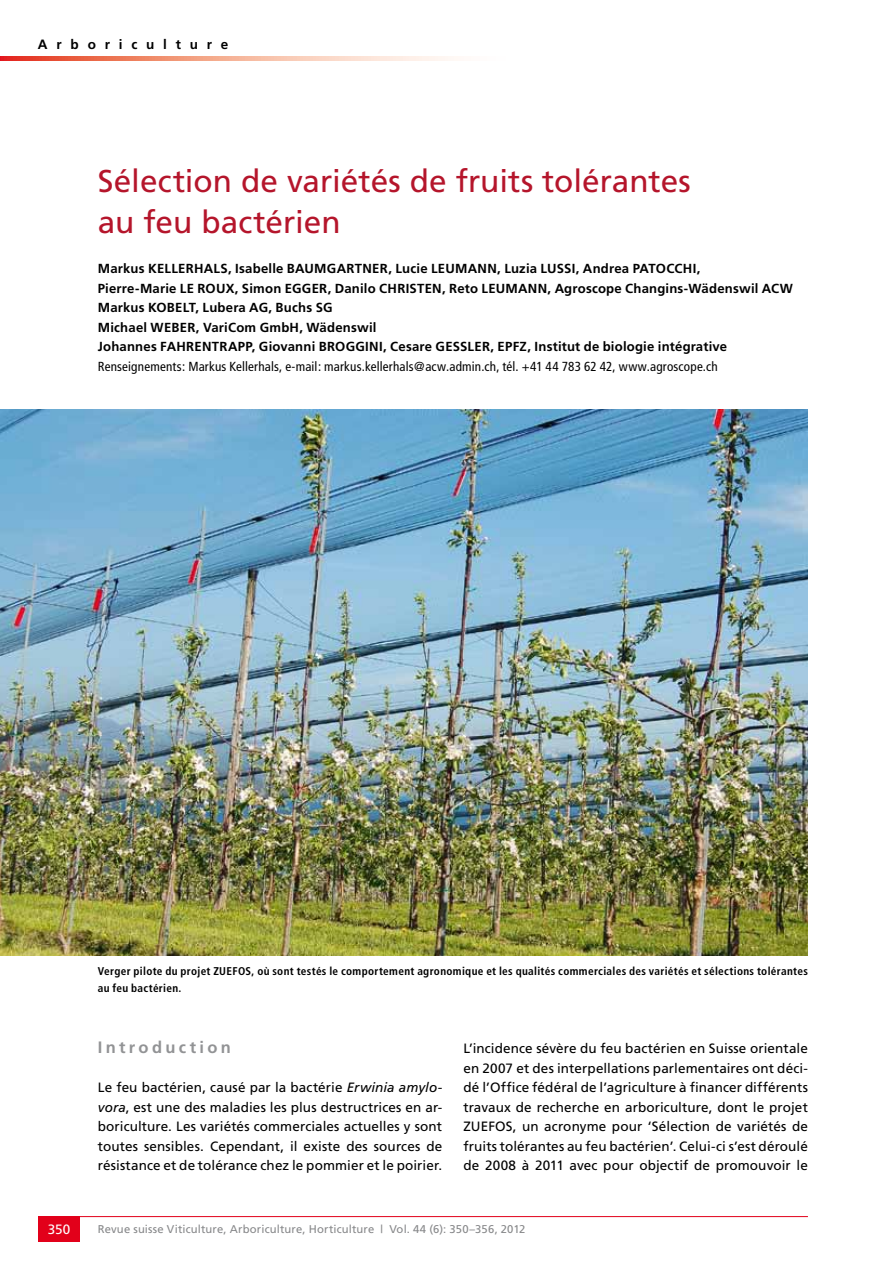
<style>
.page{position:relative;width:893px;height:1263px;background:#fff}
.page>*{position:absolute;margin:0;border:0;box-sizing:border-box;transform-origin:0 0}
.t1{font:31.5px/40.5px "Frutiger";color:#b5152b}
.t2{font:700 16.5px "Frutiger";letter-spacing:.2em;color:#929395}
.t3{font:13.5px/19.5px "Frutiger";letter-spacing:.005em;color:#000;text-align:justify}
.t4{font:700 13.5px "Frutiger";letter-spacing:.65em;color:#000}
.t5{font:13.5px "Frutiger";color:#fff}
.t6{font:700 13.2px/19.5px "Frutiger";letter-spacing:.015em;color:#000}
.t7{font:condensed 13.2px "Frutiger";letter-spacing:.015em;color:#000}
.t8{font:700 condensed 11.25px/16.5px "Frutiger";letter-spacing:.03em;color:#000}
.t9{font:11.25px "Frutiger";letter-spacing:.015em;color:#87888a}
.s1{font-style:italic}
</style>
<div class="page">
<hr style="left:38px;top:1216px;width:770px;height:1px;background:#e2001a">
<div style="left:38px;top:1216px;width:42px;height:26px;background:#e2001a"></div>
<img style="left:0;top:410px;width:808px;height:546px">
<svg style="left:0;top:56px;width:451px;height:5px;background:#f3a48f"></svg>
<p class="t4" style="left:38px;top:36px;width:192px">Arboriculture</p>
<h1 class="t1" style="left:98px;top:161px;width:594px">Sélection de variétés de fruits tolérantes au feu bactérien</h1>
<p class="t6" style="left:98px;top:259px;width:697px">Markus KELLERHALS, Isabelle BAUMGARTNER, Lucie LEUMANN, Luzia LUSSI, Andrea PATOCCHI,<br>Pierre-Marie LE ROUX, Simon EGGER, Danilo CHRISTEN, Reto LEUMANN, Agroscope Changins-Wädenswil ACW Markus KOBELT, Lubera AG, Buchs SG<br>Michael WEBER, VariCom GmbH, Wädenswil<br>Johannes FAHRENTRAPP, Giovanni BROGGINI, Cesare GESSLER, EPFZ, Institut de biologie intégrative</p>
<p class="t7" style="left:98px;top:358px;width:621px">Renseignements: Markus Kellerhals, e-mail: markus.kellerhals@acw.admin.ch, tél. +41 44 783 62 42, www.agroscope.ch</p>
<p class="t8" style="left:98px;top:963px;width:712px">Verger pilote du projet ZUEFOS, où sont testés le comportement agronomique et les qualités commerciales des variétés et sélections tolérantes au feu bactérien.</p>
<p class="t2" style="left:98px;top:1038px;width:135px">Introduction</p>
<p class="t3" style="left:98px;top:1077px;width:346px">Le feu bactérien, causé par la bactérie <span class="s1">Erwinia amylo&shy;vora</span>, est une des maladies les plus destructrices en ar&shy;boriculture. Les variétés commerciales actuelles y sont toutes sensibles. Cependant, il existe des sources de résistance et de tolérance chez le pommier et le poirier.</p>
<p class="t3" style="left:463px;top:1038px;width:346px">L’incidence sévère du feu bactérien en Suisse orientale en 2007 et des interpellations parlementaires ont déci&shy;dé l’Office fédéral de l’agriculture à financer différents travaux de recherche en arboriculture, dont le projet ZUEFOS, un acronyme pour ‘Sélection de variétés de fruits tolérantes au feu bactérien’. Celui-ci s’est déroulé de 2008 à 2011 avec pour objectif de promouvoir le</p>
<p class="t5" style="left:48px;top:1221px;width:24px">350</p>
<p class="t9" style="left:98px;top:1223px;width:429px">Revue suisse Viticulture, Arboriculture, Horticulture | Vol. 44 (6): 350–356, 2012</p>
</div>
